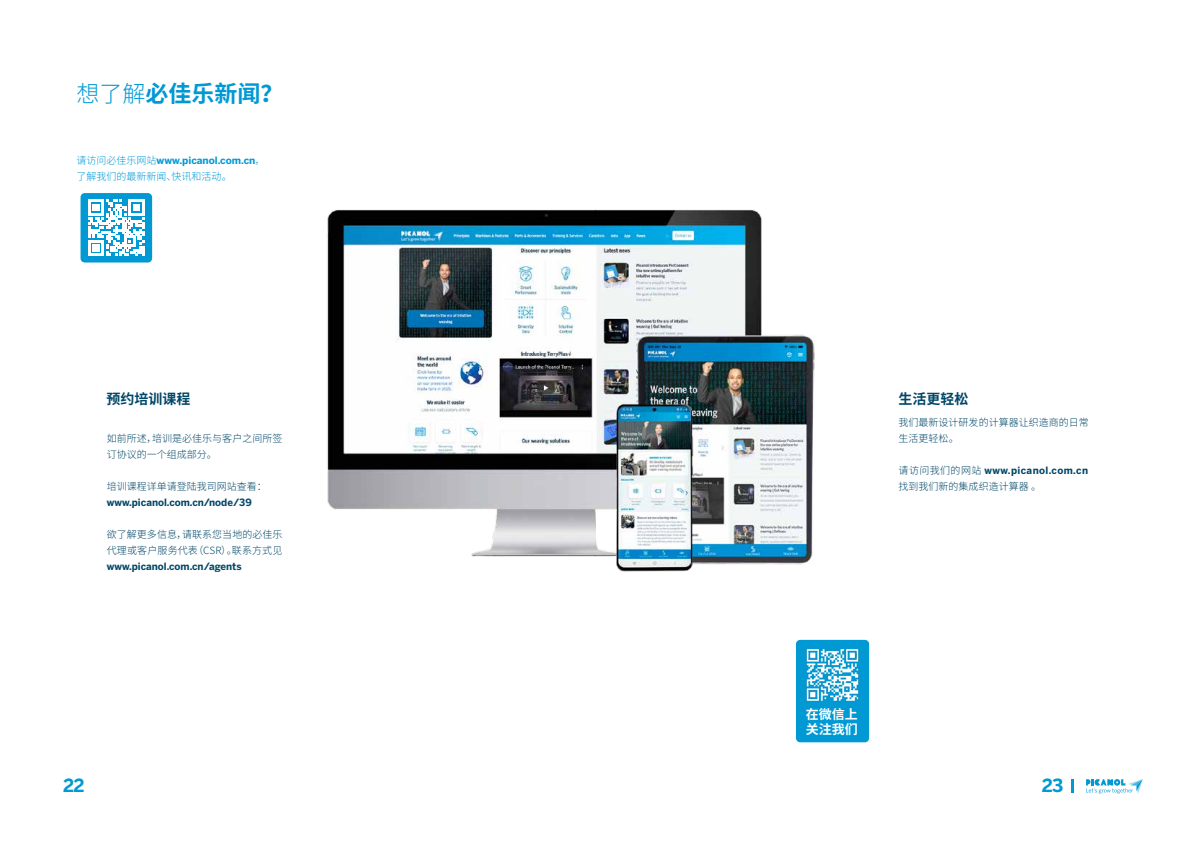
<style>
.page{position:relative;width:1191px;height:842px;background:#fff}
.page>*{position:absolute;margin:0;border:0;box-sizing:border-box;transform-origin:0 0}
.t1{font:700 23px "Source Han Sans CN";color:#0099d4}
.t2{font:700 18px "Benton Sans";color:#0099d4}
.t3{font:700 14px "Source Han Sans CN";color:#004768}
.t4{font:700 13px/15px "Source Han Sans CN";color:#fff}
.t5{font:300 10px/16px "Source Han Sans CN";color:#004768}
.t6{font:700 10px "Benton Sans";color:#004768}
.t7{font:700 10px "Benton Sans";color:#0099d4}
.t8{font:700 10px "Benton Sans";letter-spacing:.04em;color:#004768}
.t9{font:300 10px "Source Han Sans CN";color:#0099d4}
.s1{font-weight:300}
.s2{font-family:"Source Han Sans CN";font-weight:300}
</style>
<div class="page">
<img style="left:327px;top:209px;width:488px;height:363px">
<div style="left:81px;top:193px;width:71px;height:69px;background:#0099d4;border-radius:4px"></div>
<svg style="left:88px;top:200px;width:56px;height:56px"></svg>
<div style="left:796px;top:640px;width:73px;height:102px;background:#0099d4;border-radius:4px"></div>
<img style="left:806px;top:649px;width:53px;height:53px">
<svg style="left:1086px;top:779px;width:56px;height:15px"></svg>
<svg style="left:1071px;top:779px;width:2px;height:13px"></svg>
<h1 class="t1" style="left:77px;top:81px;width:208px"><span class="s1">想了解</span>必佳乐新闻？</h1>
<p class="t7" style="left:77px;top:155px;width:190px"><span class="s2">请访问必佳乐网站</span>www.picanol.com.cn<span class="s2">，</span></p>
<p class="t9" style="left:77px;top:171px;width:157px">了解我们的最新新闻、快讯和活动。</p>
<h3 class="t3" style="left:107px;top:391px;width:85px">预约培训课程</h3>
<p class="t5" style="left:107px;top:431px;width:177px">如前所述，培训是必佳乐与客户之间所签订协议的一个组成部分。</p>
<p class="t5" style="left:107px;top:479px;width:162px">培训课程详单请登陆我司网站查看：</p>
<p class="t6" style="left:107px;top:497px;width:146px">www.picanol.com.cn/node/39</p>
<p class="t5" style="left:107px;top:527px;width:177px">欲了解更多信息，请联系您当地的必佳乐代理或客户服务代表（CSR）。联系方式见</p>
<p class="t6" style="left:107px;top:561px;width:136px">www.picanol.com.cn/agents</p>
<h3 class="t3" style="left:898px;top:391px;width:71px">生活更轻松</h3>
<p class="t5" style="left:898px;top:415px;width:191px">我们最新设计研发的计算器让织造商的日常生活更轻松。</p>
<p class="t8" style="left:898px;top:465px;width:191px"><span class="s2">请访问我们的网站</span> www.picanol.com.cn</p>
<p class="t5" style="left:898px;top:479px;width:144px">找到我们新的集成织造计算器 。</p>
<h3 class="t4" style="left:806px;top:707px;width:53px">在微信上关注我们</h3>
<h2 class="t2" style="left:63px;top:775px;width:23px">22</h2>
<h2 class="t2" style="left:1042px;top:775px;width:23px">23</h2>
</div>
